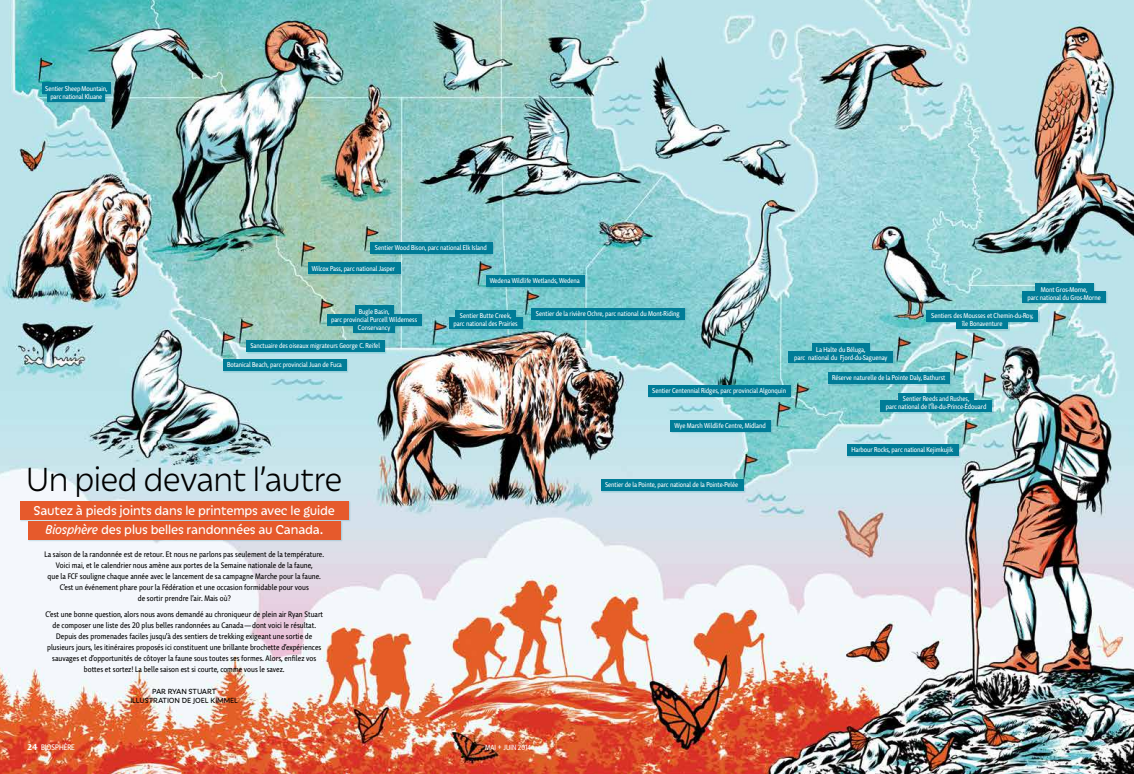
<style>
.page{position:relative;width:1134px;height:774px;background:#fff}
.page>*{position:absolute;margin:0;border:0;box-sizing:border-box;transform-origin:0 0}
.t1{font:300 36px "Iskra LAT";letter-spacing:-.02em;color:#000}
.t2{font:13.9px/19.7px "Iskra LAT";letter-spacing:-.01em;color:#fff;text-align:center}
.t3{font:8px/11px "Comenia Sans Cond";color:#000;text-align:center}
.t4{font:8px/9px "Iskra LAT";letter-spacing:-.01em;color:#000;text-align:center}
.t5{font:8px "Comenia Sans Cond";color:#fff}
.t6{font:7.5px "Comenia Sans Cond";color:#fff}
.t7{font:7px/8px "Comenia Sans Cond";letter-spacing:-.01em;color:#fff;text-align:center}
.s1{font-style:italic}
.s2{font-family:"Brioni Text Std";font-weight:700;font-size:9px}
</style>
<div class="page">
<img style="left:0;top:0;width:1134px;height:774px">
<div style="left:20px;top:502px;width:331px;height:20px;background:#007c97;opacity:.2"></div>
<div style="left:20px;top:501px;width:329px;height:19px;background:#e65a2c"></div>
<div style="left:28px;top:521px;width:314px;height:20px;background:#007c97;opacity:.2"></div>
<div style="left:28px;top:521px;width:313px;height:19px;background:#e65a2c"></div>
<div style="left:247px;top:340px;width:140px;height:14px;background:#007c97;opacity:.2"></div>
<div style="left:247px;top:340px;width:138px;height:12px;background:#007c97"></div>
<div style="left:223px;top:359px;width:125px;height:14px;background:#007c97;opacity:.2"></div>
<div style="left:223px;top:359px;width:123px;height:12px;background:#007c97"></div>
<div style="left:355px;top:305px;width:40px;height:14px;background:#007c97"></div>
<div style="left:327px;top:314px;width:97px;height:14px;background:#007c97;opacity:.2"></div>
<div style="left:327px;top:314px;width:94px;height:12px;background:#007c97"></div>
<div style="left:354px;top:321px;width:43px;height:14px;background:#007c97;opacity:.2"></div>
<div style="left:354px;top:321px;width:41px;height:12px;background:#007c97"></div>
<div style="left:308px;top:263px;width:95px;height:13px;background:#007c97;opacity:.2"></div>
<div style="left:308px;top:263px;width:93px;height:11px;background:#007c97"></div>
<div style="left:371px;top:243px;width:124px;height:13px;background:#007c97;opacity:.2"></div>
<div style="left:371px;top:242px;width:122px;height:12px;background:#007c97"></div>
<div style="left:532px;top:308px;width:155px;height:14px;background:#007c97;opacity:.2"></div>
<div style="left:532px;top:308px;width:153px;height:12px;background:#007c97"></div>
<div style="left:486px;top:275px;width:100px;height:14px;background:#007c97;opacity:.2"></div>
<div style="left:486px;top:275px;width:98px;height:12px;background:#007c97"></div>
<div style="left:456px;top:310px;width:62px;height:14px;background:#007c97;opacity:.2"></div>
<div style="left:455px;top:310px;width:61px;height:12px;background:#007c97"></div>
<div style="left:449px;top:318px;width:75px;height:13px;background:#007c97;opacity:.2"></div>
<div style="left:449px;top:318px;width:73px;height:11px;background:#007c97"></div>
<div style="left:601px;top:480px;width:145px;height:13px;background:#a6d0dc"></div>
<div style="left:601px;top:479px;width:143px;height:12px;background:#007c97"></div>
<div style="left:648px;top:385px;width:145px;height:14px;background:#007c97;opacity:.2"></div>
<div style="left:648px;top:385px;width:143px;height:12px;background:#007c97"></div>
<div style="left:671px;top:420px;width:102px;height:14px;background:#007c97;opacity:.2"></div>
<div style="left:671px;top:420px;width:100px;height:12px;background:#007c97"></div>
<div style="left:812px;top:344px;width:60px;height:13px;background:#6fc4cc"></div>
<div style="left:812px;top:343px;width:58px;height:12px;background:#007c97"></div>
<div style="left:789px;top:351px;width:106px;height:14px;background:#007c97;opacity:.2"></div>
<div style="left:788px;top:351px;width:105px;height:12px;background:#007c97"></div>
<div style="left:927px;top:310px;width:113px;height:14px;background:#007c97;opacity:.2"></div>
<div style="left:927px;top:310px;width:111px;height:12px;background:#007c97"></div>
<div style="left:957px;top:318px;width:53px;height:13px;background:#007c97;opacity:.2"></div>
<div style="left:956px;top:318px;width:52px;height:11px;background:#007c97"></div>
<div style="left:1035px;top:283px;width:60px;height:14px;background:#007c97;opacity:.2"></div>
<div style="left:1035px;top:283px;width:59px;height:12px;background:#007c97"></div>
<div style="left:1022px;top:291px;width:86px;height:14px;background:#007c97;opacity:.2"></div>
<div style="left:1022px;top:291px;width:84px;height:12px;background:#007c97"></div>
<div style="left:848px;top:444px;width:113px;height:14px;background:#a0d0da"></div>
<div style="left:847px;top:444px;width:112px;height:12px;background:#007c97"></div>
<div style="left:828px;top:373px;width:124px;height:13px;background:#007c97;opacity:.2"></div>
<div style="left:828px;top:372px;width:122px;height:12px;background:#007c97"></div>
<div style="left:898px;top:393px;width:78px;height:14px;background:#007c97;opacity:.2"></div>
<div style="left:898px;top:393px;width:76px;height:12px;background:#007c97"></div>
<div style="left:880px;top:401px;width:114px;height:13px;background:#007c97;opacity:.2"></div>
<div style="left:880px;top:400px;width:112px;height:12px;background:#007c97"></div>
<div style="left:42px;top:83px;width:71px;height:13px;background:#007c97;opacity:.2"></div>
<div style="left:42px;top:82px;width:69px;height:12px;background:#007c97"></div>
<div style="left:48px;top:90px;width:59px;height:14px;background:#007c97;opacity:.2"></div>
<div style="left:47px;top:90px;width:58px;height:12px;background:#007c97"></div>
<p class="t7" style="left:45px;top:85px;width:64px">Sentier Sheep Mountain, parc national Kluane</p>
<p class="t7" style="left:375px;top:244px;width:114px">Sentier Wood Bison, parc national Elk Island</p>
<p class="t7" style="left:312px;top:264px;width:85px">Wilcox Pass, parc national Jasper</p>
<p class="t7" style="left:331px;top:307px;width:88px">Bugle Basin,<br>parc provincial Purcell Wilderness<br>Conservancy</p>
<p class="t7" style="left:251px;top:342px;width:131px">Sanctuaire des oiseaux migrateurs George C. Reifel</p>
<p class="t7" style="left:227px;top:361px;width:116px">Botanical Beach, parc provincial Juan de Fuca</p>
<h1 class="t1" style="left:26px;top:458px;width:318px">Un pied devant l’autre</h1>
<h2 class="t2" style="left:34px;top:500px;width:303px">Sautez à pieds joints dans le printemps avec le guide<br><span class="s1">Biosphère</span> des plus belles randonnées au Canada.</h2>
<p class="t3" style="left:45px;top:549px;width:281px">La saison de la randonnée est de retour. Et nous ne parlons pas seulement de la température.<br>Voici mai, et le calendrier nous amène aux portes de la Semaine nationale de la faune,<br>que la FCF souligne chaque année avec le lancement de sa campagne Marche pour la faune.<br>C’est un événement phare pour la Fédération et une occasion formidable pour vous<br>de sortir prendre l’air. Mais où?</p>
<p class="t3" style="left:45px;top:609px;width:279px">C’est une bonne question, alors nous avons demandé au chroniqueur de plein air Ryan Stuart de composer une liste des 20 plus belles randonnées au Canada—dont voici le résultat.<br>Depuis des promenades faciles jusqu’à des sentiers de trekking exigeant une sortie de plusieurs jours, les itinéraires proposés ici constituent une brillante brochette d’expériences sauvages et d’opportunités de côtoyer la faune sous toutes ses formes. Alors, enfilez vos bottes et sortez! La belle saison est si courte, comme vous le savez.</p>
<p class="t4" style="left:130px;top:687px;width:109px">PAR RYAN STUART<br>ILLUSTRATION DE JOEL KIMMEL</p>
<p class="t7" style="left:490px;top:277px;width:92px">Wedena Wildlife Wetlands, Wedena</p>
<p class="t7" style="left:454px;top:312px;width:66px">Sentier Butte Creek, parc national des Prairies</p>
<p class="t7" style="left:536px;top:310px;width:145px">Sentier de la rivière Ochre, parc national du Mont-Riding</p>
<p class="t7" style="left:652px;top:387px;width:135px">Sentier Centennial Ridges, parc provincial Algonquin</p>
<p class="t7" style="left:675px;top:422px;width:93px">Wye Marsh Wildlife Centre, Midland</p>
<p class="t7" style="left:605px;top:481px;width:135px">Sentier de la Pointe, parc national de la Pointe-Pelée</p>
<p class="t7" style="left:1027px;top:285px;width:75px">Mont Gros-Morne,<br>parc national du Gros-Morne</p>
<p class="t7" style="left:794px;top:345px;width:95px">La Halte du Béluga,<br>parc national du Fjord-du-Saguenay</p>
<p class="t7" style="left:931px;top:312px;width:104px">Sentiers des Mousses et Chemin-du-Roy, île Bonaventure</p>
<p class="t7" style="left:832px;top:374px;width:115px">Réserve naturelle de la Pointe Daly, Bathurst</p>
<p class="t7" style="left:886px;top:395px;width:102px">Sentier Reeds and Rushes,<br>parc national de l’Île-du-Prince-Édouard</p>
<p class="t7" style="left:851px;top:446px;width:103px">Harbour Rocks, parc national Kejimkujik</p>
<p class="t5" style="left:27px;top:742px;width:49px"><span class="s2">24</span> BIOSPHÈRE</p>
<p class="t6" style="left:485px;top:742px;width:47px">MAI + JUIN 2014</p>
</div>
